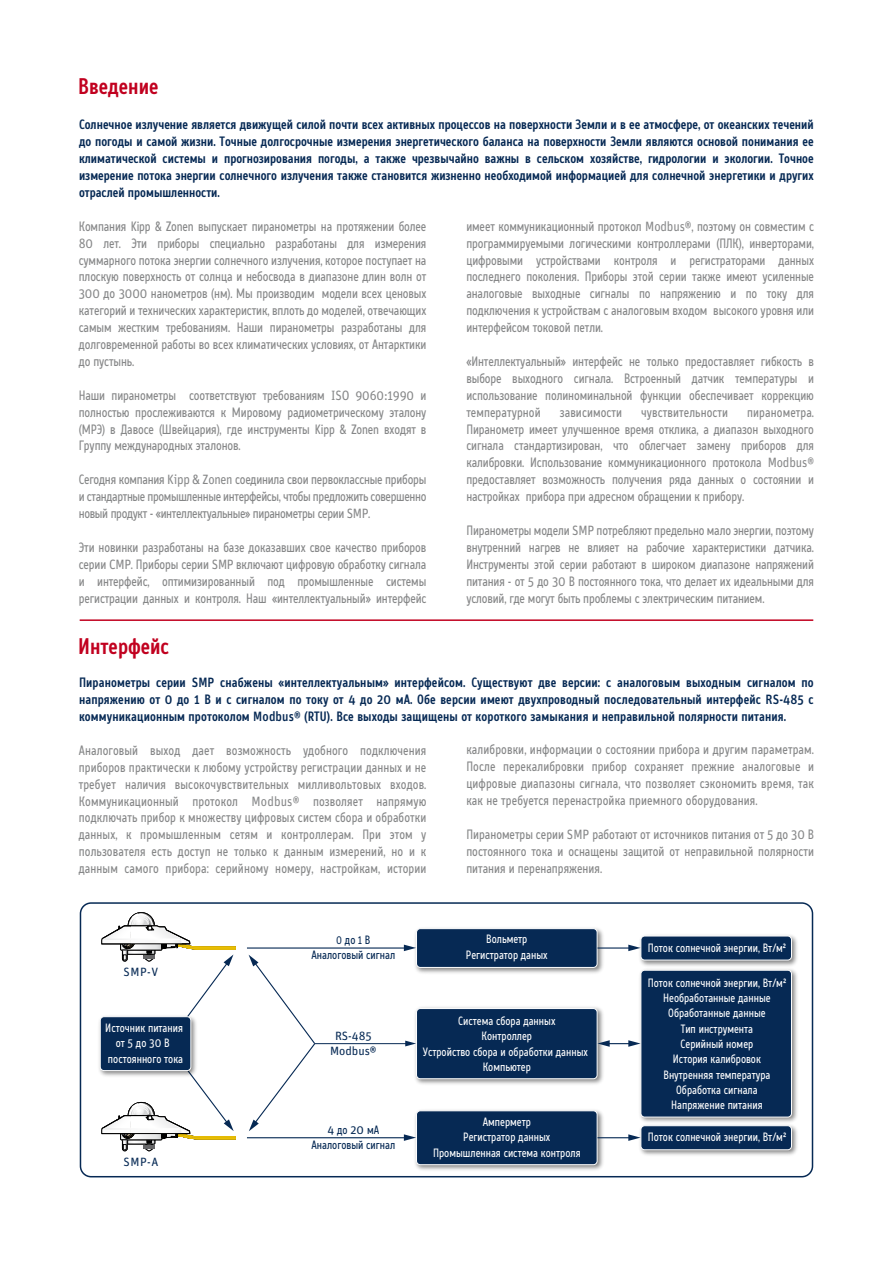
<style>
.page{position:relative;width:893px;height:1263px;background:#fff}
.page>*{position:absolute;margin:0;border:0;box-sizing:border-box;transform-origin:0 0}
.t1{font:700 22.5px "Scada";color:#c1001f;scale:.8 1}
.t2{font:13.5px/17px "Scada";letter-spacing:-.01em;color:#868788;text-align:justify;scale:.8 1}
.t3{font:700 13.5px/17px "Scada";letter-spacing:.005em;color:#062954;text-align:justify;scale:.8 1}
.t4{font:13.5px "Scada";letter-spacing:.01em;color:#868788;scale:.8 1}
.t5{font:12px/15.3px "Scada";color:#fff;text-align:center;scale:.8 1}
.t6{font:12px/15.3px "Scada";color:#062954;text-align:center;scale:.8 1}
.t7{font:12px/15.3px "Unit Pro";color:#062954;text-align:center}
.s1{font-family:"Unit Pro"}
.s2{font-family:"Unit Pro";font-weight:500}
</style>
<div class="page">
<div style="left:80px;top:902px;width:733px;height:275px;border:2px solid #062954;border-radius:11px"></div>
<img style="left:415px;top:1007px;width:188px;height:77px">
<div style="left:416px;top:1008px;width:181px;height:71px;background:#062954;border-radius:4px"></div>
<div style="left:416px;top:1008px;width:181px;height:71px;border:1px solid #fff;border-radius:4px"></div>
<img style="left:415px;top:928px;width:191px;height:45px">
<div style="left:416px;top:929px;width:181px;height:38px;background:#062954;border-radius:4px"></div>
<div style="left:416px;top:928px;width:181px;height:40px;border:1px solid #fff;border-radius:4px"></div>
<img style="left:415px;top:1110px;width:191px;height:60px">
<div style="left:416px;top:1111px;width:181px;height:54px;background:#062954;border-radius:4px"></div>
<div style="left:416px;top:1110px;width:181px;height:55px;border:1px solid #fff;border-radius:4px"></div>
<img style="left:640px;top:969px;width:157px;height:152px">
<div style="left:641px;top:970px;width:150px;height:147px;background:#062954;border-radius:4px"></div>
<div style="left:640px;top:970px;width:152px;height:147px;border:1px solid #fff;border-radius:4px"></div>
<img style="left:640px;top:935px;width:157px;height:31px">
<div style="left:641px;top:936px;width:150px;height:24px;background:#062954;border-radius:4px"></div>
<div style="left:640px;top:936px;width:152px;height:24px;border:1px solid #fff;border-radius:4px"></div>
<img style="left:640px;top:1121px;width:157px;height:34px">
<div style="left:641px;top:1126px;width:150px;height:24px;background:#062954;border-radius:4px"></div>
<div style="left:640px;top:1125px;width:152px;height:25px;border:1px solid #fff;border-radius:4px"></div>
<hr style="left:247px;top:947px;width:159px;height:1px;background:#062954">
<svg style="left:404px;top:945px;width:12px;height:6px"></svg>
<hr style="left:597px;top:947px;width:34px;height:1px;background:#062954">
<svg style="left:628px;top:945px;width:12px;height:6px"></svg>
<hr style="left:247px;top:1137px;width:159px;height:1px;background:#062954">
<svg style="left:404px;top:1134px;width:12px;height:7px"></svg>
<hr style="left:597px;top:1137px;width:34px;height:1px;background:#062954">
<svg style="left:628px;top:1134px;width:12px;height:7px"></svg>
<hr style="left:315px;top:1043px;width:92px;height:1px;background:#062954">
<svg style="left:405px;top:1040px;width:11px;height:6px"></svg>
<svg style="left:597px;top:1040px;width:43px;height:7px"></svg>
<svg style="left:249px;top:955px;width:67px;height:176px"></svg>
<svg style="left:101px;top:912px;width:135px;height:239px"></svg>
<hr style="left:80px;top:619px;width:733px;height:2px;background:#c1001f">
<img style="left:99px;top:1012px;width:101px;height:67px">
<div style="left:100px;top:1017px;width:91px;height:53px;background:#062954;border-radius:4px"></div>
<div style="left:100px;top:1016px;width:91px;height:55px;border:1px solid #fff;border-radius:4px"></div>
<h1 class="t1" style="left:78px;top:73px;width:102px">Введение</h1>
<p class="t3" style="left:79px;top:116px;width:920px">Солнечное излучение является движущей силой почти всех активных процессов на поверхности Земли и в ее атмосфере, от океанских течений до погоды и самой жизни. Точные долгосрочные измерения энергетического баланса на поверхности Земли являются основой понимания ее климатической системы и прогнозирования погоды, а также чрезвычайно важны в сельском хозяйстве, гидрологии и экологии. Точное измерение потока энергии солнечного излучения также становится жизненно необходимой информацией для солнечной энергетики и других отраслей промышленности.</p>
<p class="t2" style="left:79px;top:218px;width:436px">Компания Kipp &amp; Zonen выпускает пиранометры на протяжении более <span class="s1">80</span> лет. Эти приборы специально разработаны для измерения суммарного потока энергии солнечного излучения, которое поступает на плоскую поверхность от солнца и небосвода в диапазоне длин волн от <span class="s1">300</span> до <span class="s1">3000</span> нанометров (нм). Мы производим модели всех ценовых категорий и технических характеристик, вплоть до моделей, отвечающих самым жестким требованиям. Наши пиранометры разработаны для долговременной работы во всех климатических условиях, от Антарктики до пустынь.</p>
<p class="t2" style="left:79px;top:387px;width:436px">Наши пиранометры соответствуют требованиям <span class="s1">ISO 9060:1990</span> и полностью прослеживаются к Мировому радиометрическому эталону (МРЭ) в Давосе (Швейцария), где инструменты Kipp &amp; Zonen входят в Группу международных эталонов.</p>
<p class="t2" style="left:79px;top:471px;width:436px">Сегодня компания <span class="s1">Kipp &amp; Zonen</span> соединила свои первоклассные приборы и стандартные промышленные интерфейсы, чтобы предложить совершенно новый продукт <span class="s1">-</span> «интеллектуальные» пиранометры серии <span class="s1">SMP</span>.</p>
<p class="t2" style="left:79px;top:539px;width:436px">Эти новинки разработаны на базе доказавших свое качество приборов серии <span class="s1">CMP</span>. Приборы серии <span class="s1">SMP</span> включают цифровую обработку сигнала и интерфейс, оптимизированный под промышленные системы регистрации данных и контроля. Наш «интеллектуальный» интерфейс</p>
<h1 class="t1" style="left:78px;top:632px;width:115px">Интерфейс</h1>
<p class="t2" style="left:466px;top:218px;width:436px">имеет коммуникационный протокол <span class="s1">Modbus®</span>, поэтому он совместим с программируемыми логическими контроллерами (ПЛК), инверторами, цифровыми устройствами контроля и регистраторами данных последнего поколения. Приборы этой серии также имеют усиленные аналоговые выходные сигналы по напряжению и по току для подключения к устройствам с аналоговым входом высокого уровня или интерфейсом токовой петли.</p>
<p class="t2" style="left:466px;top:353px;width:436px">«Интеллектуальный» интерфейс не только предоставляет гибкость в выборе выходного сигнала. Встроенный датчик температуры и использование полиноминальной функции обеспечивает коррекцию температурной</p>
<p class="t2" style="left:466px;top:404px;width:436px;text-indent:281px">пиранометра.<br>Пиранометр имеет улучшенное время отклика, а диапазон выходного сигнала стандартизирован, что облегчает замену приборов для калибровки. Использование коммуникационного протокола <span class="s1">Modbus® </span>предоставляет возможность получения ряда данных о состоянии и настройках прибора при адресном обращении к прибору.</p>
<p class="t2" style="left:466px;top:522px;width:436px">Пиранометры модели <span class="s1">SMP</span> потребляют предельно мало энергии, поэтому внутренний нагрев не влияет на рабочие характеристики датчика.<br>Инструменты этой серии работают в широком диапазоне напряжений питания <span class="s1">-</span> от <span class="s1">5</span> до <span class="s1">30</span> В постоянного тока, что делает их идеальными для условий, где могут быть проблемы с электрическим питанием.</p>
<p class="t4" style="left:560px;top:404px;width:80px">зависимости</p>
<p class="t4" style="left:641px;top:404px;width:110px">чувствительности</p>
<p class="t3" style="left:79px;top:674px;width:920px">Пиранометры серии <span class="s2">SMP</span> снабжены «интеллектуальным» интерфейсом. Существуют две версии: с аналоговым выходным сигналом по напряжению от <span class="s2">0</span> до <span class="s2">1</span> В и с сигналом по току от <span class="s2">4</span> до <span class="s2">20</span> мА. Обе версии имеют двухпроводный последовательный интерфейс <span class="s2">RS-485</span> с коммуникационным протоколом <span class="s2">Modbus®</span> (RTU). Все выходы защищены от короткого замыкания и неправильной полярности питания.</p>
<p class="t2" style="left:79px;top:742px;width:436px">Аналоговый выход дает возможность удобного подключения приборов практически к любому устройству регистрации данных и не требует наличия высокочувствительных милливольтовых входов.<br>Коммуникационный протокол <span class="s1">Modbus®</span> позволяет напрямую подключать прибор к множеству цифровых систем сбора и обработки данных, к промышленным сетям и контроллерам. При этом у пользователя есть доступ не только к данным измерений, но и к данным самого прибора: серийному номеру, настройкам, истории</p>
<p class="t2" style="left:466px;top:741px;width:436px">калибровки, информации о состоянии прибора и другим параметрам.<br>После перекалибровки прибор сохраняет прежние аналоговые и цифровые диапазоны сигнала, что позволяет сэкономить время, так как не требуется перенастройка приемного оборудования.</p>
<p class="t2" style="left:466px;top:826px;width:436px">Пиранометры серии <span class="s1">SMP</span> работают от источников питания от <span class="s1">5</span> до <span class="s1">30</span> В постоянного тока и оснащены защитой от неправильной полярности питания и перенапряжения.</p>
<p class="t7" style="left:124px;top:964px;width:36px">SMP-V</p>
<p class="t5" style="left:105px;top:1020px;width:99px">Источник питания от <span class="s1">5</span> до <span class="s1">30</span> В постоянного тока</p>
<p class="t7" style="left:124px;top:1154px;width:36px">SMP-A</p>
<p class="t6" style="left:311px;top:932px;width:106px"><span class="s1">0</span> до <span class="s1">1</span> В<br>Аналоговый сигнал</p>
<p class="t7" style="left:330px;top:1028px;width:48px">RS-485<br>Modbus®</p>
<p class="t5" style="left:466px;top:932px;width:104px">Вольметр<br>Регистратор даных</p>
<p class="t5" style="left:648px;top:941px;width:174px">Поток солнечной энергии, Вт/м²</p>
<p class="t5" style="left:423px;top:1013px;width:208px">Система сбора данных<br>Контроллер<br>Устройство сбора и обработки данных<br>Компьютер</p>
<p class="t5" style="left:648px;top:975px;width:174px">Поток солнечной энергии, Вт/м²<br>Необработанные данные<br>Обработанные данные<br>Тип инструмента<br>Серийный номер<br>История калибровок<br>Внутренняя температура<br>Обработка сигнала<br>Напряжение питания</p>
<p class="t6" style="left:311px;top:1122px;width:106px"><span class="s1">4</span> до <span class="s1">20</span> мА<br>Аналоговый сигнал</p>
<p class="t5" style="left:433px;top:1114px;width:186px">Амперметр<br>Регистратор данных<br>Промышленная система контроля</p>
<p class="t5" style="left:648px;top:1130px;width:174px">Поток солнечной энергии, Вт/м²</p>
</div>
